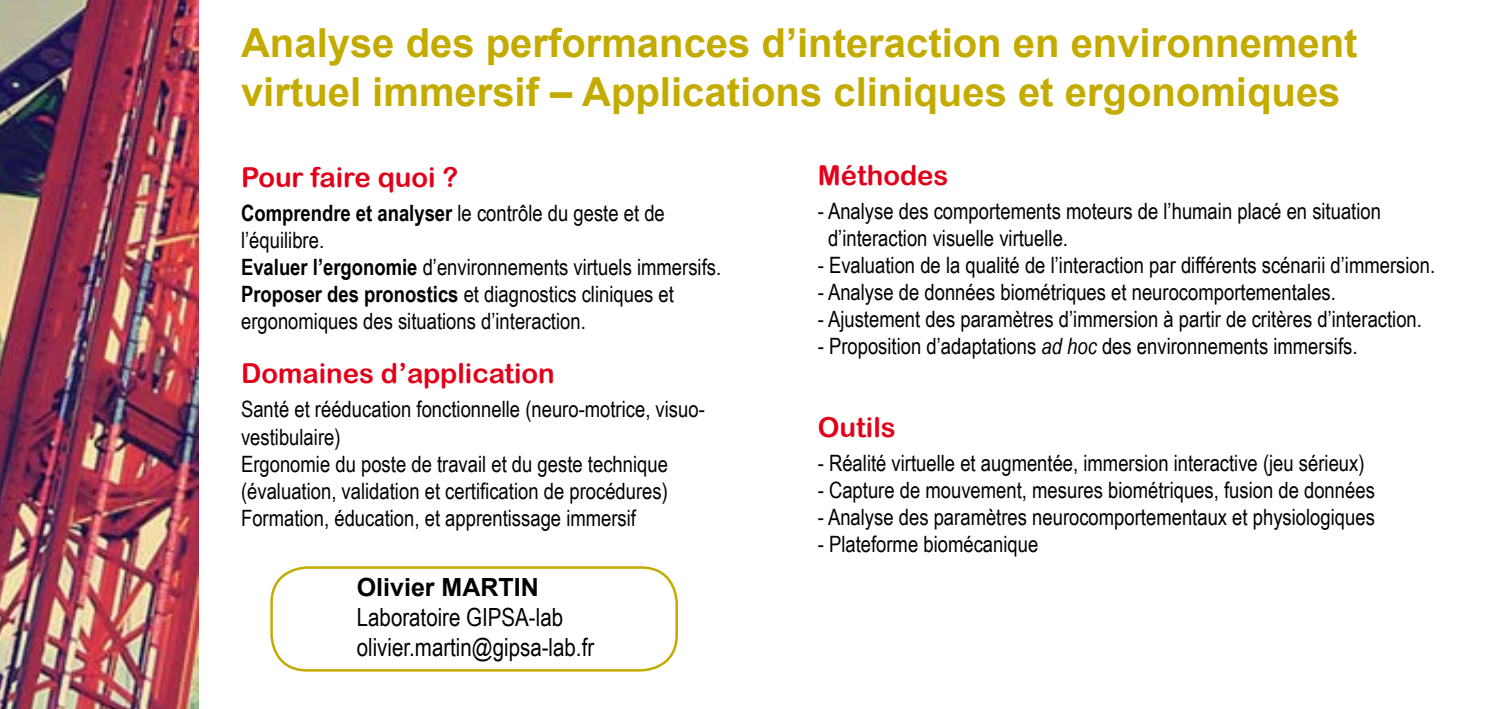
<style>
.page{position:relative;width:1489px;height:709px;background:#fff}
.page>*{position:absolute;margin:0;border:0;box-sizing:border-box;transform-origin:0 0}
.t1{font:700 40px/48px "Arial";color:#c4ab00}
.t2{font:27.5px "Arial Rounded MT Bold";color:#e2001a}
.t3{font:25px/30px "Arial Narrow";color:#000}
.t4{font:700 25px "Arial";color:#000}
.t5{font:22.5px/27px "Arial Narrow";color:#000}
.s1{font-weight:700}
.s2{font-style:italic}
</style>
<div class="page">
<img style="left:0;top:0;width:198px;height:709px">
<div style="left:270px;top:566px;width:408px;height:105px;border:2px solid #c4ab00;border-radius:35px"></div>
<h1 class="t1" style="left:241px;top:21px;width:1117px">Analyse des performances d’interaction en environnement virtuel immersif – Applications cliniques et ergonomiques</h1>
<p class="t2" style="left:241px;top:161px;width:219px">Pour faire quoi ?</p>
<p class="t5" style="left:241px;top:199px;width:481px"><span class="s1">Comprendre et analyser</span> le contrôle du geste et de l’équilibre.<br><span class="s1">Evaluer l’ergonomie</span> d’environnements virtuels immersifs.<br><span class="s1">Proposer des pronostics</span> et diagnostics cliniques et ergonomiques des situations d’interaction.</p>
<p class="t2" style="left:241px;top:357px;width:315px">Domaines d’application</p>
<p class="t5" style="left:241px;top:395px;width:465px">Santé et rééducation fonctionnelle (neuro-motrice, visuo&shy;vestibulaire)<br>Ergonomie du poste de travail et du geste technique (évaluation, validation et certification de procédures)<br>Formation, éducation, et apprentissage immersif</p>
<p class="t4" style="left:357px;top:570px;width:183px">Olivier MARTIN</p>
<p class="t3" style="left:357px;top:601px;width:239px">Laboratoire GIPSA-lab olivier.martin@gipsa-lab.fr</p>
<p class="t2" style="left:817px;top:159px;width:132px">Méthodes</p>
<p class="t5" style="left:828px;top:197px;width:554px;text-indent:-10px">- Analyse des comportements moteurs de l’humain placé en situation d’interaction visuelle virtuelle.</p>
<p class="t5" style="left:817px;top:251px;width:619px">- Evaluation de la qualité de l’interaction par différents scénarii d’immersion.</p>
<p class="t5" style="left:817px;top:278px;width:519px">- Analyse de données biométriques et neurocomportementales.</p>
<p class="t5" style="left:817px;top:305px;width:605px">- Ajustement des paramètres d’immersion à partir de critères d’interaction.</p>
<p class="t5" style="left:817px;top:332px;width:541px">- Proposition d’adaptations <span class="s2">ad hoc</span> des environnements immersifs.</p>
<p class="t2" style="left:817px;top:410px;width:79px">Outils</p>
<p class="t5" style="left:817px;top:448px;width:548px">- Réalité virtuelle et augmentée, immersion interactive (jeu sérieux)</p>
<p class="t5" style="left:817px;top:475px;width:558px">- Capture de mouvement, mesures biométriques, fusion de données</p>
<p class="t5" style="left:817px;top:502px;width:558px">- Analyse des paramètres neurocomportementaux et physiologiques</p>
<p class="t5" style="left:817px;top:529px;width:222px">- Plateforme biomécanique</p>
</div>
